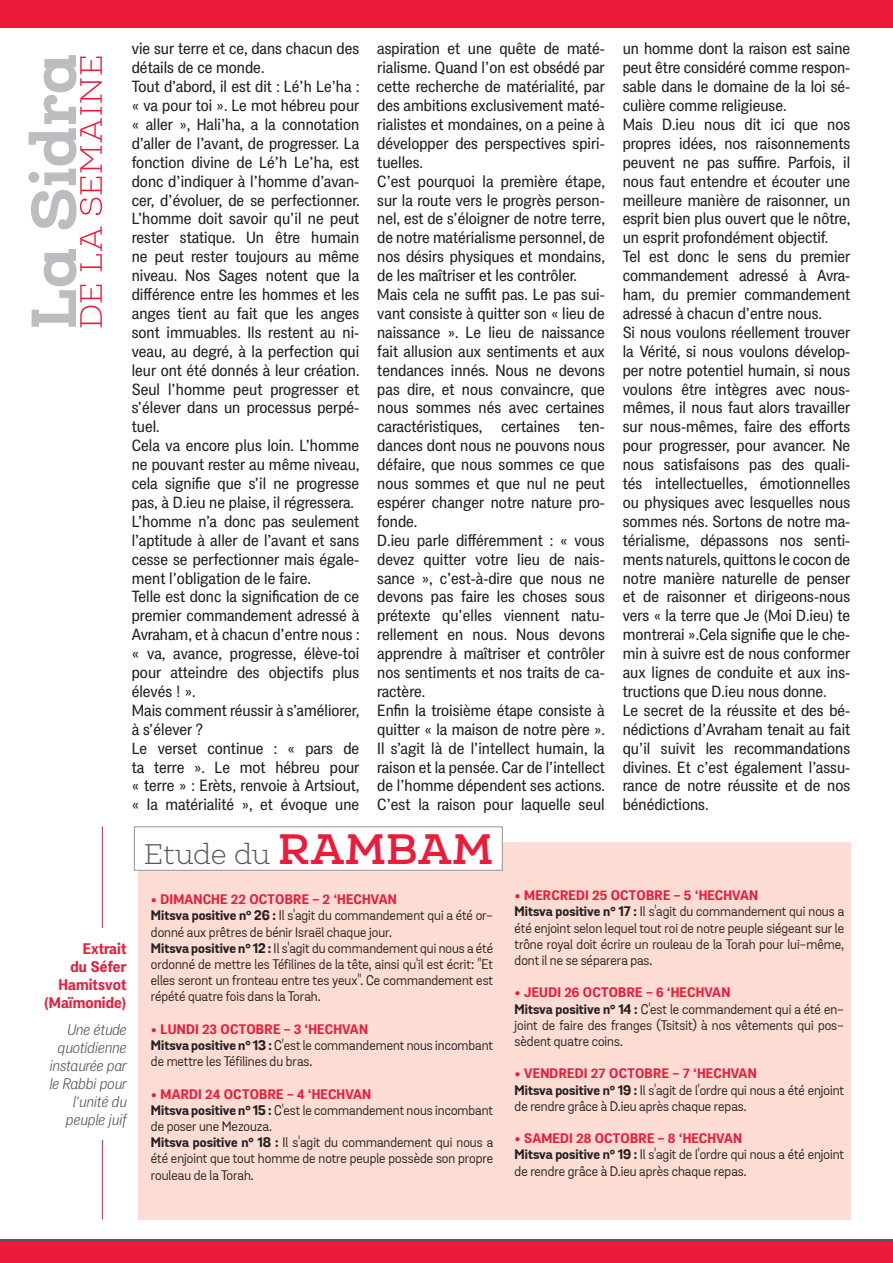
<style>
.page{position:relative;width:893px;height:1263px;background:#fff}
.page>*{position:absolute;margin:0;border:0;box-sizing:border-box;transform-origin:0 0}
.t1{font:300 27.15px "Queulat";letter-spacing:-.02em;color:#57585a}
.t2{font:15.75px/18.9px "PF Das Grotesk Pro";color:#231f20}
.t3{font:italic 300 15px/18px "PF Das Grotesk Pro";color:#57585a;text-align:right}
.t4{font:700 15px/18px "PF Das Grotesk Pro";color:#ed1a39;text-align:right}
.t5{font:13.5px/16.2px "Grota Sans Regular 86467";color:#231f20}
.t6{font:700 13.5px "PF Das Grotesk Pro";letter-spacing:.01em;color:#ed1a39}
.s1{font-weight:700;font-size:40.8px;color:#ed1a39}
.s2{font-family:"Grota Sans Bold 58080"}
</style>
<div class="page">
<div style="left:138px;top:842px;width:712px;height:378px;background:#fdddd3"></div>
<div style="left:134px;top:826px;width:369px;height:45px;background:#fff;border:1px solid #939598"></div>
<div style="left:0;top:1240px;width:893px;height:23px;background:#ed1a39"></div>
<div style="left:0;top:0;width:893px;height:28px;background:#ed1a39"></div>
<svg style="left:28px;top:55px;width:74px;height:272px"></svg>
<hr style="left:102px;top:826px;width:1px;height:393px;background:#ed1a39">
<div style="left:30px;top:928px;width:96px;height:212px;background:#fff"></div>
<hr style="left:0;top:1239px;width:893px;height:3px;background:#57585a">
<p class="t2" style="left:132px;top:40px;width:229px">vie sur terre et ce, dans chacun des détails de ce monde.<br>Tout d’abord, il est dit : Lé’h Le’ha : « va pour toi ». Le mot hébreu pour « aller », Hali’ha, a la connotation d’aller de l’avant, de progresser. La fonction divine de Lé’h Le’ha, est donc d’indiquer à l’homme d’avan&shy;cer, d’évoluer, de se perfectionner.<br>L’homme doit savoir qu’il ne peut rester statique. Un être humain ne peut rester toujours au même niveau. Nos Sages notent que la différence entre les hommes et les anges tient au fait que les anges sont immuables. Ils restent au ni&shy;veau, au degré, à la perfection qui leur ont été donnés à leur création.<br>Seul l’homme peut progresser et s’élever dans un processus perpé&shy;tuel.<br>Cela va encore plus loin. L’homme ne pouvant rester au même niveau, cela signifie que s’il ne progresse pas, à D.ieu ne plaise, il régressera.<br>L’homme n’a donc pas seulement l’aptitude à aller de l’avant et sans cesse se perfectionner mais égale&shy;ment l’obligation de le faire.<br>Telle est donc la signification de ce premier commandement adressé à<br>Avraham, et à chacun d’entre nous : « va, avance, progresse, élève-toi pour atteindre des objectifs plus élevés ! ».<br>Mais comment réussir à s’améliorer, à s’élever ?<br>Le verset continue : « pars de ta terre ». Le mot hébreu pour « terre » : Erèts, renvoie à Artsiout, « la matérialité », et évoque une</p>
<p class="t2" style="left:377px;top:40px;width:229px">aspiration et une quête de maté&shy;rialisme. Quand l’on est obsédé par cette recherche de matérialité, par des ambitions exclusivement maté&shy;rialistes et mondaines, on a peine à développer des perspectives spiri&shy;tuelles.<br>C’est pourquoi la première étape, sur la route vers le progrès person&shy;nel, est de s’éloigner de notre terre, de notre matérialisme personnel, de nos désirs physiques et mondains, de les maîtriser et les contrôler.<br>Mais cela ne suffit pas. Le pas sui&shy;vant consiste à quitter son « lieu de naissance ». Le lieu de naissance fait allusion aux sentiments et aux tendances innés. Nous ne devons pas dire, et nous convaincre, que nous sommes nés avec certaines caractéristiques, certaines ten&shy;dances dont nous ne pouvons nous défaire, que nous sommes ce que nous sommes et que nul ne peut espérer changer notre nature pro&shy;fonde.<br>D.ieu parle différemment : « vous devez quitter votre lieu de nais&shy;sance », c’est-à-dire que nous ne devons pas faire les choses sous prétexte qu’elles viennent natu&shy;rellement en nous. Nous devons apprendre à maîtriser et contrôler nos sentiments et nos traits de ca&shy;ractère.<br>Enfin la troisième étape consiste à quitter « la maison de notre père ».<br>Il s’agit là de l’intellect humain, la raison et la pensée. Car de l’intellect de l’homme dépendent ses actions.<br>C’est la raison pour laquelle seul</p>
<p class="t2" style="left:623px;top:40px;width:229px">un homme dont la raison est saine peut être considéré comme respon&shy;sable dans le domaine de la loi sé&shy;culière comme religieuse.<br>Mais D.ieu nous dit ici que nos propres idées, nos raisonnements peuvent ne pas suffire. Parfois, il nous faut entendre et écouter une meilleure manière de raisonner, un esprit bien plus ouvert que le nôtre, un esprit profondément objectif.<br>Tel est donc le sens du premier commandement adressé à Avra&shy;ham, du premier commandement adressé à chacun d’entre nous.<br>Si nous voulons réellement trouver la Vérité, si nous voulons dévelop&shy;per notre potentiel humain, si nous voulons être intègres avec nous&shy;mêmes, il nous faut alors travailler sur nous-mêmes, faire des efforts pour progresser, pour avancer. Ne nous satisfaisons pas des quali&shy;tés intellectuelles, émotionnelles ou physiques avec lesquelles nous sommes nés. Sortons de notre ma&shy;térialisme, dépassons nos senti&shy;ments naturels, quittons le cocon de notre manière naturelle de penser et de raisonner et dirigeons-nous vers « la terre que Je (Moi D.ieu) te montrerai ».Cela signifie que le che&shy;min à suivre est de nous conformer aux lignes de conduite et aux ins&shy;tructions que D.ieu nous donne.<br>Le secret de la réussite et des bé&shy;nédictions d’Avraham tenait au fait qu’il suivit les recommandations divines. Et c’est également l’assu&shy;rance de notre réussite et de nos bénédictions.</p>
<p class="t4" style="left:44px;top:940px;width:84px">Extrait<br>du Séfer<br>Hamitsvot (Maïmonide)</p>
<p class="t3" style="left:49px;top:1021px;width:79px">Une étude quotidienne instaurée par le Rabbi pour l’unité du peuple juif</p>
<h1 class="t1" style="left:144px;top:836px;width:351px">Etude du <span class="s1">RAMBAM</span></h1>
<p class="t6" style="left:151px;top:891px;width:247px">• DIMANCHE 22 OCTOBRE – 2 ‘HECHVAN</p>
<p class="t5" style="left:151px;top:908px;width:344px"><span class="s2">Mitsva positive n° 26 :</span> Il s'agit du commandement qui a été or&shy;donné aux prêtres de bénir Israël chaque jour.<br><span class="s2">Mitsva positive n° 12 :</span> Il s'agit du commandement qui nous a été ordonné de mettre les Téfilines de la tête, ainsi qu'il est écrit: "Et elles seront un fronteau entre tes yeux". Ce commandement est répété quatre fois dans la Torah.</p>
<p class="t6" style="left:151px;top:1020px;width:219px">• LUNDI 23 OCTOBRE – 3 ‘HECHVAN</p>
<p class="t5" style="left:151px;top:1037px;width:344px"><span class="s2">Mitsva positive n° 13 :</span> C'est le commandement nous incombant de mettre les Téfilines du bras.</p>
<p class="t6" style="left:151px;top:1085px;width:222px">• MARDI 24 OCTOBRE – 4 ‘HECHVAN</p>
<p class="t5" style="left:151px;top:1102px;width:344px"><span class="s2">Mitsva positive n° 15 :</span> C'est le commandement nous incombant de poser une Mezouza.<br><span class="s2">Mitsva positive n° 18 :</span> Il s'agit du commandement qui nous a été enjoint que tout homme de notre peuple possède son propre rouleau de la Torah.</p>
<p class="t6" style="left:515px;top:887px;width:245px">• MERCREDI 25 OCTOBRE – 5 ‘HECHVAN</p>
<p class="t5" style="left:515px;top:904px;width:331px;text-align:justify"><span class="s2">Mitsva positive n° 17 :</span> Il s'agit du commandement qui nous a été enjoint selon lequel tout roi de notre peuple siégeant sur le trône royal doit écrire un rouleau de la Torah pour lui-même, dont il ne se séparera pas.</p>
<p class="t6" style="left:515px;top:984px;width:217px">• JEUDI 26 OCTOBRE – 6 ‘HECHVAN</p>
<p class="t5" style="left:515px;top:1001px;width:331px;text-align:justify"><span class="s2">Mitsva positive n° 14 :</span> C'est le commandement qui a été en&shy;joint de faire des franges (Tsitsit) à nos vêtements qui pos&shy;sèdent quatre coins.</p>
<p class="t6" style="left:515px;top:1065px;width:244px">• VENDREDI 27 OCTOBRE – 7 ‘HECHVAN</p>
<p class="t5" style="left:515px;top:1082px;width:331px"><span class="s2">Mitsva positive n° 19 :</span> Il s'agit de l'ordre qui nous a été enjoint de rendre grâce à D.ieu après chaque repas.</p>
<p class="t6" style="left:515px;top:1130px;width:229px">• SAMEDI 28 OCTOBRE – 8 ‘HECHVAN</p>
<p class="t5" style="left:515px;top:1147px;width:331px"><span class="s2">Mitsva positive n° 19 :</span> Il s'agit de l'ordre qui nous a été enjoint de rendre grâce à D.ieu après chaque repas.</p>
</div>
